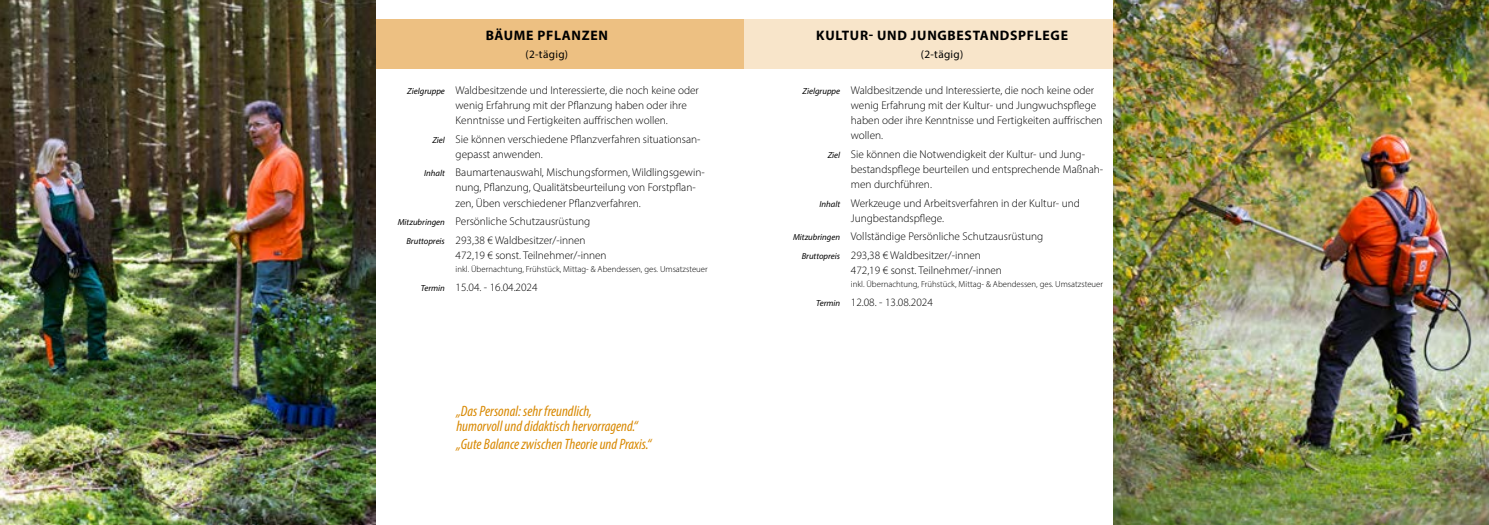
<style>
.page{position:relative;width:1489px;height:525px;background:#fff}
.page>*{position:absolute;margin:0;border:0;box-sizing:border-box;transform-origin:0 0}
.t1{font:italic condensed 15px/15px "Myriad Pro";color:#d88800}
.t2{font:700 13.75px "Myriad Pro";letter-spacing:.05em;color:#000}
.t3{font:300 11.25px/15px "Myriad Pro";color:#000}
.t4{font:11.25px "Myriad Pro";letter-spacing:.03em;color:#000}
.t5{font:300 8.75px "Myriad Pro";color:#000}
.s1{font-weight:400;font-style:italic;font-size:8.75px}
</style>
<div class="page">
<div style="left:322px;top:19px;width:422px;height:50px;background:#edc082"></div>
<img style="left:0;top:0;width:376px;height:524px">
<div style="left:744px;top:19px;width:386px;height:50px;background:#f8e5ca"></div>
<img style="left:1113px;top:0;width:375px;height:524px">
<p class="t2" style="left:485px;top:27px;width:124px">BÄUME PFLANZEN</p>
<p class="t4" style="left:525px;top:47px;width:44px">(2-tägig)</p>
<p class="t3" style="left:455px;top:83px;width:245px;text-indent:-48px"><span class="s1">Zielgruppe</span> Waldbesitzende und Interessierte, die noch keine oder wenig Erfahrung mit der Pflanzung haben oder ihre<br>Kenntnisse und Fertigkeiten auffrischen wollen.</p>
<p class="t3" style="left:455px;top:131px;width:246px;text-indent:-23px"><span class="s1">Ziel</span> Sie können verschiedene Pflanzverfahren situationsan&shy;gepasst anwenden.</p>
<p class="t3" style="left:455px;top:165px;width:251px;text-indent:-31px"><span class="s1">Inhalt</span> Baumartenauswahl, Mischungsformen, Wildlingsgewin&shy;nung, Pflanzung, Qualitätsbeurteilung von Forstpflan&shy;zen, Üben verschiedener Pflanzverfahren.</p>
<p class="t3" style="left:398px;top:212px;width:194px;line-height:18.5px;text-align:center"><span class="s1">Mitzubringen</span> Persönliche Schutzausrüstung<br><span class="s1">Bruttopreis</span> 293,38 € Waldbesitzer/-innen</p>
<p class="t3" style="left:455px;top:247px;width:153px">472,19 € sonst. Teilnehmer/-innen</p>
<p class="t5" style="left:455px;top:264px;width:254px">inkl. Übernachtung, Frühstück, Mittag- &amp; Abendessen, ges. Umsatzsteuer</p>
<p class="t3" style="left:421px;top:279px;width:118px"><span class="s1">Termin</span> 15.04. - 16.04.2024</p>
<h1 class="t1" style="left:456px;top:403px;width:183px">„Das Personal: sehr freundlich, humorvoll und didaktisch hervorragend.“</h1>
<h1 class="t1" style="left:456px;top:436px;width:196px">„Gute Balance zwischen Theorie und Praxis.“</h1>
<p class="t2" style="left:816px;top:27px;width:253px">KULTUR- UND JUNGBESTANDSPFLEGE</p>
<p class="t4" style="left:920px;top:47px;width:44px">(2-tägig)</p>
<p class="t3" style="left:850px;top:83px;width:253px;text-indent:-48px"><span class="s1">Zielgruppe</span> Waldbesitzende und Interessierte, die noch keine oder wenig Erfahrung mit der Kultur- und Jungwuchspflege haben oder ihre Kenntnisse und Fertigkeiten auffrischen wollen.</p>
<p class="t3" style="left:850px;top:146px;width:254px;text-indent:-23px"><span class="s1">Ziel</span> Sie können die Notwendigkeit der Kultur- und Jung&shy;bestandspflege beurteilen und entsprechende Maßnah&shy;men durchführen.</p>
<p class="t3" style="left:850px;top:195px;width:230px;text-indent:-31px"><span class="s1">Inhalt</span> Werkzeuge und Arbeitsverfahren in der Kultur- und<br>Jungbestandspflege.</p>
<p class="t3" style="left:801px;top:227px;width:243px;line-height:18.5px;text-indent:-9px"><span class="s1">Mitzubringen</span> Vollständige Persönliche Schutzausrüstung<br><span class="s1">Bruttopreis</span> 293,38 € Waldbesitzer/-innen</p>
<p class="t3" style="left:850px;top:262px;width:153px">472,19 € sonst. Teilnehmer/-innen</p>
<p class="t5" style="left:850px;top:279px;width:254px">inkl. Übernachtung, Frühstück, Mittag- &amp; Abendessen, ges. Umsatzsteuer</p>
<p class="t3" style="left:816px;top:294px;width:118px"><span class="s1">Termin</span> 12.08. - 13.08.2024</p>
</div>
